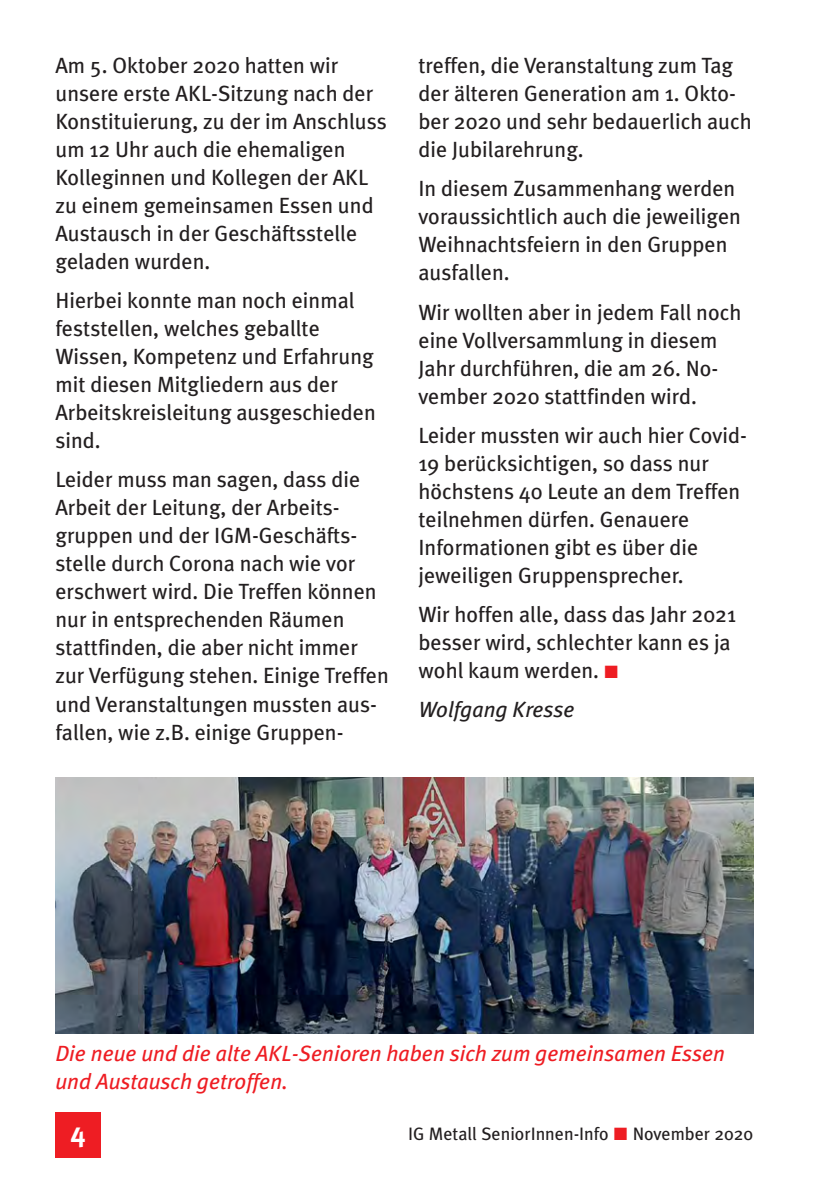
<style>
.page{position:relative;width:837px;height:1188px;background:#fff}
.page>*{position:absolute;margin:0;border:0;box-sizing:border-box;transform-origin:0 0}
.t1{font:700 28px "Meta Plus";color:#fff}
.t2{font:22px/28px "Meta Plus";color:#231f20}
.t3{font:italic 22px/28px "Meta Plus";color:#ee1d23}
.t4{font:italic 22px "Meta Plus";color:#231f20}
.t5{font:18px "Meta Plus";color:#231f20}
</style>
<div class="page">
<img style="left:55px;top:777px;width:699px;height:381px">
<svg style="left:614px;top:1128px;width:13px;height:12px"></svg>
<p class="t2" style="left:55px;top:51px;width:333px">Am 5. Oktober 2020 hatten wir unsere erste AKL-Sitzung nach der<br>Konstituierung, zu der im Anschluss um 12 Uhr auch die ehemaligen<br>Kolleginnen und Kollegen der AKL zu einem gemeinsamen Essen und<br>Austausch in der Geschäftsstelle geladen wurden.</p>
<p class="t2" style="left:55px;top:286px;width:322px">Hierbei konnte man noch einmal feststellen, welches geballte<br>Wissen, Kompetenz und Erfahrung mit diesen Mitgliedern aus der<br>Arbeitskreisleitung ausgeschieden sind.</p>
<p class="t2" style="left:55px;top:466px;width:335px">Leider muss man sagen, dass die Arbeit der Leitung, der Arbeits&shy;gruppen und der IGM-Geschäfts&shy;stelle durch Corona nach wie vor erschwert wird. Die Treffen können nur in entsprechenden Räumen stattfinden, die aber nicht immer zur Verfügung stehen. Einige Treffen und Veranstaltungen mussten aus&shy;fallen, wie z.B. einige Gruppen-</p>
<p class="t2" style="left:418px;top:51px;width:335px">treffen, die Veranstaltung zum Tag der älteren Generation am 1. Okto&shy;ber 2020 und sehr bedauerlich auch die Jubilarehrung.</p>
<p class="t2" style="left:418px;top:175px;width:324px">In diesem Zusammenhang werden voraussichtlich auch die jeweiligen<br>Weihnachtsfeiern in den Gruppen ausfallen.</p>
<p class="t2" style="left:418px;top:298px;width:324px">Wir wollten aber in jedem Fall noch eine Vollversammlung in diesem<br>Jahr durchführen, die am 26. No&shy;vember 2020 stattfinden wird.</p>
<p class="t2" style="left:418px;top:421px;width:330px">Leider mussten wir auch hier Covid-<br>19 berücksichtigen, so dass nur höchstens 40 Leute an dem Treffen teilnehmen dürfen. Genauere<br>Informationen gibt es über die jeweiligen Gruppensprecher.</p>
<p class="t2" style="left:418px;top:601px;width:319px">Wir hoffen alle, dass das Jahr 2021 besser wird, schlechter kann es ja wohl kaum werden.</p>
<p class="t4" style="left:418px;top:697px;width:158px">Wolfgang Kresse</p>
<p class="t3" style="left:55px;top:1040px;width:671px">Die neue und die alte AKL-Senioren haben sich zum gemeinsamen Essen und Austausch getroffen.</p>
<p class="t1" style="left:70px;top:1116px;width:17px">4</p>
<p class="t5" style="left:408px;top:1123px;width:202px">IG Metall SeniorInnen-Info</p>
<p class="t5" style="left:632px;top:1123px;width:122px">November 2020</p>
</div>
